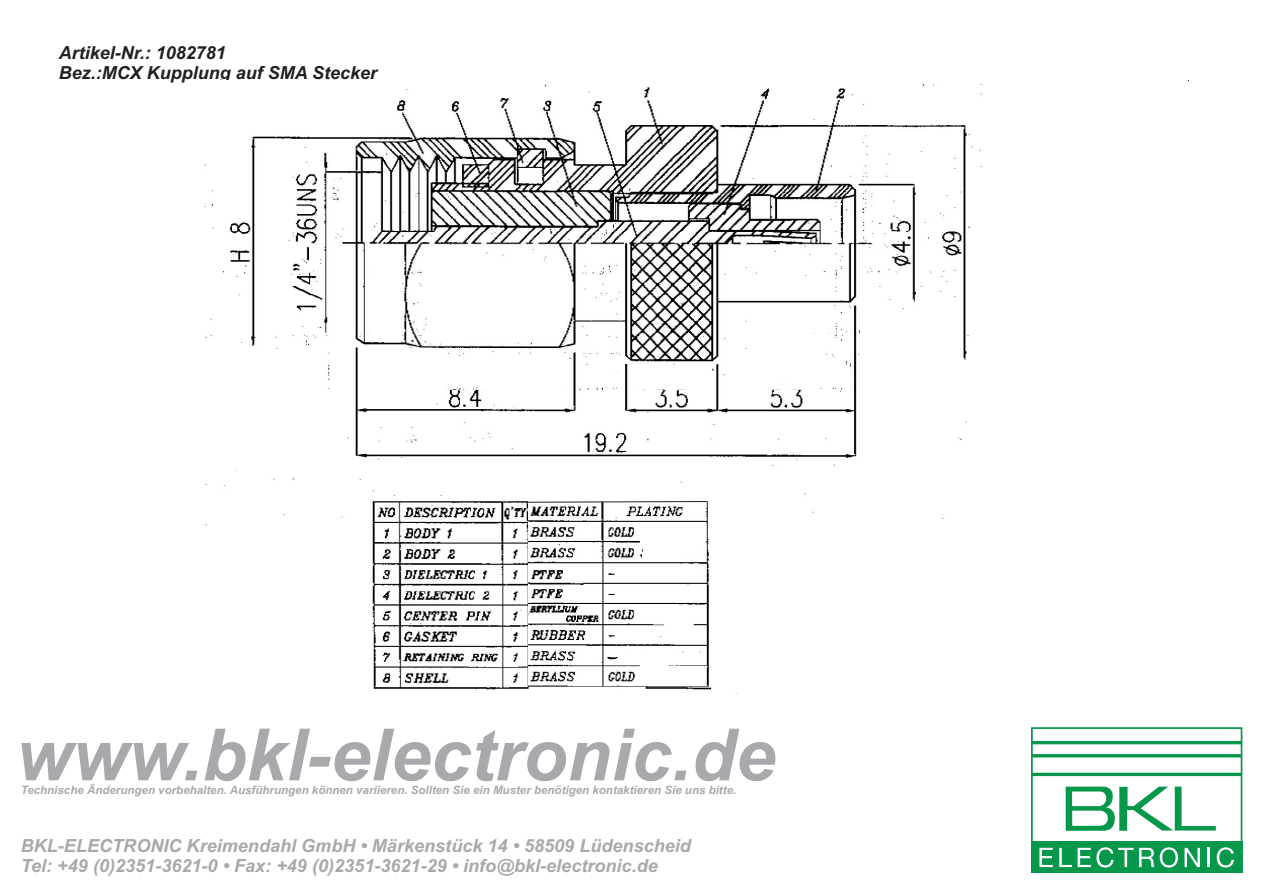
<style>
.page{position:relative;width:1263px;height:893px;background:#fff}
.page>*{position:absolute;margin:0;border:0;box-sizing:border-box;transform-origin:0 0}
.t1{font:italic 700 72.15px "Arial";color:#a8a9ad}
.t2{font:italic 700 18.15px/20.2px "Arial";color:#a8a9ad}
.t3{font:italic 700 18px/20.1px "Arial";color:#231f20}
.t4{font:italic 700 11.55px "Arial";color:#a8a9ad}
</style>
<div class="page">
<div style="left:1031px;top:841px;width:211px;height:31px;background:#05974a"></div>
<svg style="left:1039px;top:848px;width:14px;height:19px"></svg>
<svg style="left:1059px;top:847px;width:74px;height:20px"></svg>
<svg style="left:1139px;top:848px;width:15px;height:19px"></svg>
<svg style="left:1160px;top:847px;width:18px;height:20px"></svg>
<svg style="left:1184px;top:848px;width:16px;height:19px"></svg>
<hr style="left:1207px;top:848px;width:3px;height:19px;background:#fff">
<svg style="left:1217px;top:847px;width:17px;height:20px"></svg>
<svg style="left:1066px;top:787px;width:150px;height:44px"></svg>
<hr style="left:1032px;top:741px;width:210px;height:3px;background:#05974a">
<hr style="left:1032px;top:754px;width:209px;height:3px;background:#05974a">
<hr style="left:1031px;top:773px;width:210px;height:3px;background:#05974a">
<div style="left:1031px;top:727px;width:211px;height:144px;border:2px solid #05974a"></div>
<img style="left:204px;top:84px;width:778px;height:610px">
<svg style="left:525px;top:501px;width:183px;height:2px"></svg>
<p class="t3" style="left:59px;top:44px;width:320px">Artikel-Nr.: 1082781<br>Bez.:MCX Kupplung auf SMA Stecker</p>
<h1 class="t1" style="left:16px;top:728px;width:761px">www.bkl-electronic.de</h1>
<p class="t4" style="left:21px;top:785px;width:717px">Technische Änderungen vorbehalten. Ausführungen können variieren. Sollten Sie ein Muster benötigen kontaktieren Sie uns bitte.</p>
<p class="t2" style="left:21px;top:837px;width:672px">BKL-ELECTRONIC Kreimendahl GmbH • Märkenstück 14 • 58509 Lüdenscheid<br>Tel: +49 (0)2351-3621-0 • Fax: +49 (0)2351-3621-29 • info@bkl-electronic.de</p>
</div>
